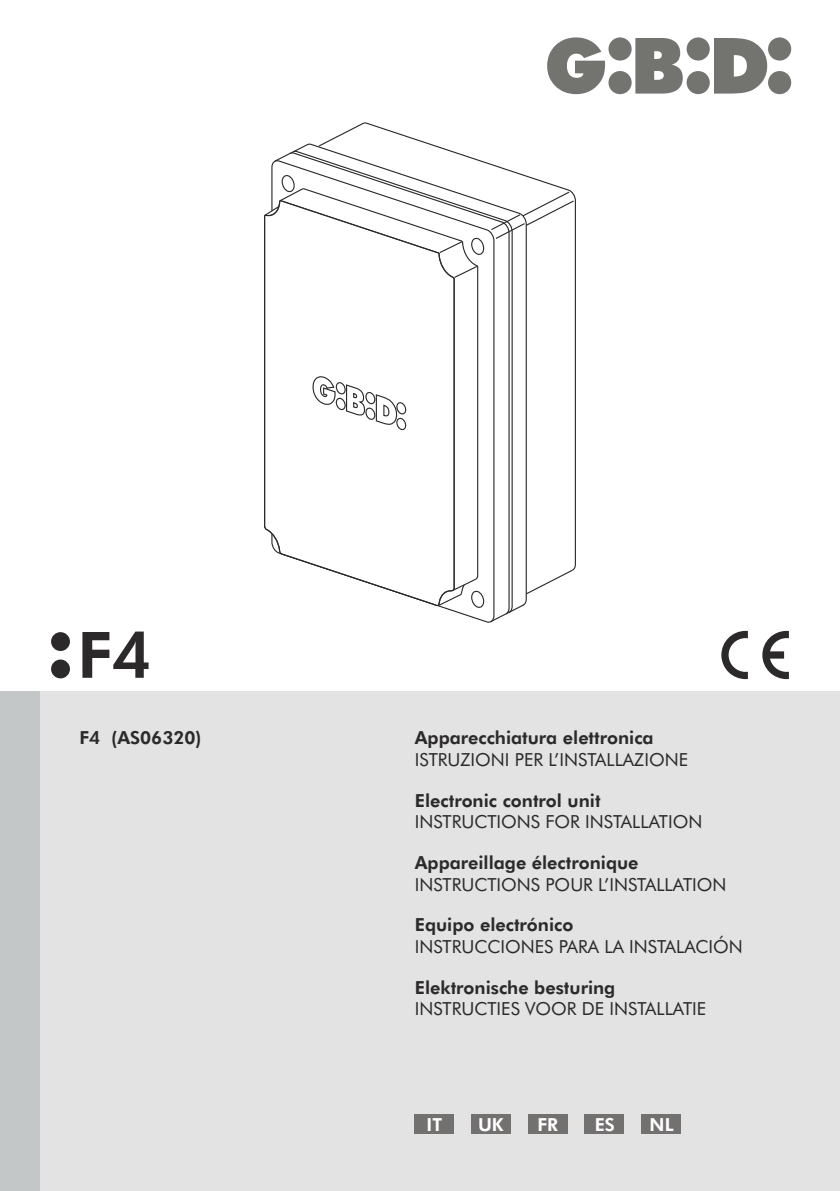
<style>
.page{position:relative;width:840px;height:1191px;background:#fff}
.page>*{position:absolute;margin:0;border:0;box-sizing:border-box;transform-origin:0 0}
.t1{font:800 64px "Futura BT";color:#2b2929}
.t2{font:18px "Futura BT";color:#2b2929}
.t3{font:800 18px "Futura BT";color:#2b2929}
.t4{font:800 18px "Futura BT";color:#fff}
</style>
<div class="page">
<svg style="left:547px;top:37px;width:243px;height:57px"></svg>
<div style="left:0;top:692px;width:839px;height:499px;background:#e3e3e3"></div>
<div style="left:0;top:692px;width:40px;height:499px;background:#c4c7c7"></div>
<svg style="left:51px;top:632px;width:19px;height:46px"></svg>
<svg style="left:721px;top:631px;width:67px;height:48px"></svg>
<div style="left:414px;top:1114px;width:40px;height:20px;background:#737070"></div>
<div style="left:471px;top:1114px;width:39px;height:20px;background:#737070"></div>
<div style="left:527px;top:1114px;width:40px;height:20px;background:#737070"></div>
<div style="left:584px;top:1114px;width:40px;height:20px;background:#737070"></div>
<div style="left:641px;top:1114px;width:39px;height:20px;background:#737070"></div>
<svg style="left:364px;top:123px;width:212px;height:448px"></svg>
<svg style="left:329px;top:151px;width:184px;height:417px"></svg>
<svg style="left:455px;top:160px;width:39px;height:408px"></svg>
<svg style="left:264px;top:152px;width:191px;height:454px"></svg>
<svg style="left:264px;top:205px;width:16px;height:12px"></svg>
<svg style="left:438px;top:240px;width:25px;height:14px"></svg>
<svg style="left:453px;top:265px;width:25px;height:14px"></svg>
<svg style="left:470px;top:191px;width:104px;height:64px"></svg>
<svg style="left:273px;top:143px;width:36px;height:20px"></svg>
<svg style="left:317px;top:122px;width:47px;height:26px"></svg>
<svg style="left:436px;top:568px;width:137px;height:55px"></svg>
<svg style="left:312px;top:375px;width:94px;height:55px"></svg>
<h1 class="t1" style="left:77px;top:629px;width:75px">F4</h1>
<p class="t3" style="left:79px;top:730px;width:123px">F4 (AS06320)</p>
<p class="t3" style="left:414px;top:730px;width:240px">Apparecchiatura elettronica</p>
<p class="t2" style="left:414px;top:752px;width:275px">ISTRUZIONI PER L’INSTALLAZIONE</p>
<p class="t3" style="left:414px;top:793px;width:187px">Electronic control unit</p>
<p class="t2" style="left:414px;top:814px;width:289px">INSTRUCTIONS FOR INSTALLATION</p>
<p class="t3" style="left:414px;top:855px;width:225px">Appareillage électronique</p>
<p class="t2" style="left:414px;top:877px;width:313px">INSTRUCTIONS POUR L’INSTALLATION</p>
<p class="t3" style="left:414px;top:917px;width:160px">Equipo electrónico</p>
<p class="t2" style="left:414px;top:939px;width:329px">INSTRUCCIONES PARA LA INSTALACIÓN</p>
<p class="t3" style="left:414px;top:980px;width:202px">Elektronische besturing</p>
<p class="t2" style="left:414px;top:1001px;width:293px">INSTRUCTIES VOOR DE INSTALLATIE</p>
<p class="t4" style="left:426px;top:1117px;width:17px">IT</p>
<p class="t4" style="left:478px;top:1117px;width:27px">UK</p>
<p class="t4" style="left:537px;top:1117px;width:22px">FR</p>
<p class="t4" style="left:594px;top:1117px;width:22px">ES</p>
<p class="t4" style="left:649px;top:1117px;width:25px">NL</p>
</div>
